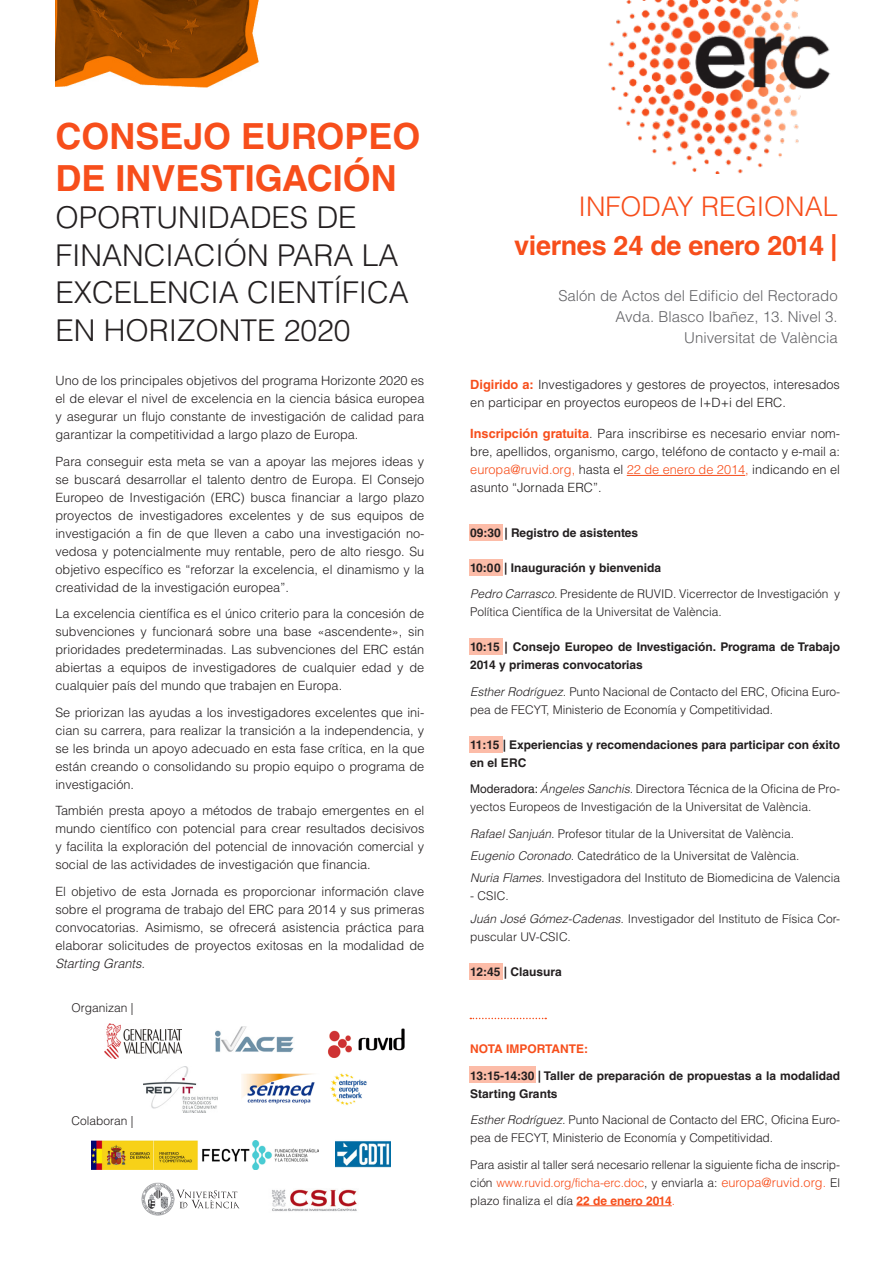
<style>
.page{position:relative;width:893px;height:1263px;background:#fff}
.page>*{position:absolute;margin:0;border:0;box-sizing:border-box;transform-origin:0 0}
.t1{font:700 36px/42px "Helvetica LT Std";color:#f74e1b}
.t2{font:300 30px/37.5px "Helvetica LT Std";color:#231f20}
.t3{font:700 27px "Helvetica LT Std";letter-spacing:-.01em;color:#f74e1b}
.t4{font:300 27px "Helvetica LT Std";color:#f74e1b}
.t5{font:300 15px "Helvetica LT Std";color:#636366}
.t6{font:300 12.75px/18px "Helvetica LT Std";color:#231f20;text-align:justify}
.t7{font:300 12px/18px "Helvetica LT Std";color:#231f20}
.t8{font:700 12px/18px "Helvetica LT Std";color:#231f20}
.t9{font:700 12px "Helvetica LT Std";color:#f74e1b}
.s1{font-style:italic}
.s2{font-weight:700;color:#f74e1b}
.s3{color:#f74e1b}
.s4{font-weight:400}
.s5{font-size:12.75px;color:#f74e1b}
</style>
<div class="page">
<img style="left:608px;top:0;width:223px;height:173px">
<img style="left:55px;top:0;width:204px;height:87px">
<div style="left:469px;top:524px;width:33px;height:17px;background:#fcbca8"></div>
<div style="left:469px;top:559px;width:33px;height:17px;background:#fcbca8"></div>
<div style="left:469px;top:638px;width:33px;height:17px;background:#fcbca8"></div>
<div style="left:469px;top:736px;width:33px;height:17px;background:#fcbca8"></div>
<div style="left:469px;top:963px;width:33px;height:17px;background:#fcbca8"></div>
<div style="left:469px;top:1066px;width:67px;height:17px;background:#fcbca8"></div>
<hr style="left:627px;top:475px;width:118px;height:1px;background:#f74e1b">
<hr style="left:576px;top:1205px;width:96px;height:1px;background:#f74e1b">
<img style="left:328px;top:1028px;width:77px;height:30px">
<img style="left:215px;top:1026px;width:79px;height:26px">
<img style="left:241px;top:1073px;width:126px;height:33px">
<img style="left:143px;top:1066px;width:75px;height:46px">
<img style="left:105px;top:1023px;width:77px;height:36px">
<img style="left:336px;top:1141px;width:55px;height:27px">
<img style="left:92px;top:1141px;width:226px;height:28px">
<img style="left:141px;top:1182px;width:33px;height:34px">
<svg style="left:177px;top:1190px;width:62px;height:18px"></svg>
<img style="left:272px;top:1189px;width:85px;height:22px">
<svg style="left:470px;top:1018px;width:76px;height:1px"></svg>
<p class="t1" style="left:55px;top:115px;width:367px">CONSEJO EUROPEO<br>DE INVESTIGACIÓN</p>
<p class="t2" style="left:55px;top:199px;width:355px">OPORTUNIDADES DE<br>FINANCIACIÓN PARA LA<br>EXCELENCIA CIENTÍFICA<br>EN HORIZONTE 2020</p>
<p class="t6" style="left:55px;top:372px;width:370px">Uno de los principales objetivos del programa Horizonte 2020 es el de elevar el nivel de excelencia en la ciencia básica europea y asegurar un flujo constante de investigación de calidad para garantizar la competitividad a largo plazo de Europa.</p>
<p class="t6" style="left:55px;top:452px;width:370px">Para conseguir esta meta se van a apoyar las mejores ideas y se buscará desarrollar el talento dentro de Europa. El Consejo Europeo de Investigación (ERC) busca financiar a largo plazo proyectos de investigadores excelentes y de sus equipos de investigación a fin de que lleven a cabo una investigación no&shy;vedosa y potencialmente muy rentable, pero de alto riesgo. Su objetivo específico es “reforzar la excelencia, el dinamismo y la creatividad de la investigación europea”.</p>
<p class="t6" style="left:55px;top:605px;width:370px">La excelencia científica es el único criterio para la concesión de subvenciones y funcionará sobre una base «ascendente», sin prioridades predeterminadas. Las subvenciones del ERC están abiertas a equipos de investigadores de cualquier edad y de cualquier país del mundo que trabajen en Europa.</p>
<p class="t6" style="left:55px;top:703px;width:370px">Se priorizan las ayudas a los investigadores excelentes que ini&shy;cian su carrera, para realizar la transición a la independencia, y se les brinda un apoyo adecuado en esta fase crítica, en la que están creando o consolidando su propio equipo o programa de investigación.</p>
<p class="t6" style="left:55px;top:802px;width:370px">También presta apoyo a métodos de trabajo emergentes en el mundo científico con potencial para crear resultados decisivos y facilita la exploración del potencial de innovación comercial y social de las actividades de investigación que financia.</p>
<p class="t6" style="left:55px;top:882px;width:370px">El objetivo de esta Jornada es proporcionar información clave sobre el programa de trabajo del ERC para 2014 y sus primeras convocatorias. Asimismo, se ofrecerá asistencia práctica para elaborar solicitudes de proyectos exitosas en la modalidad de <span class="s1">Starting Grants.</span></p>
<p class="t7" style="left:71px;top:999px;width:64px">Organizan |</p>
<p class="t7" style="left:71px;top:1111px;width:64px">Colaboran |</p>
<p class="t4" style="left:579px;top:189px;width:261px">INFODAY REGIONAL</p>
<p class="t3" style="left:514px;top:229px;width:325px">viernes 24 de enero 2014 |</p>
<p class="t5" style="left:558px;top:287px;width:281px">Salón de Actos del Edificio del Rectorado</p>
<p class="t5" style="left:615px;top:308px;width:224px">Avda. Blasco Ibañez, 13. Nivel 3.</p>
<p class="t5" style="left:684px;top:329px;width:155px">Universitat de València</p>
<p class="t6" style="left:470px;top:376px;width:371px"><span class="s2">Digirido a:</span> Investigadores y gestores de proyectos, interesados en participar en proyectos europeos de I+D+i del ERC.</p>
<p class="t6" style="left:470px;top:424px;width:371px"><span class="s2">Inscripción gratuita</span>. Para inscribirse es necesario enviar nom&shy;bre, apellidos, organismo, cargo, teléfono de contacto y e-mail a: <span class="s3">europa@ruvid.org,</span> hasta el <span class="s3">22 de enero de 2014,</span> indicando en el asunto “Jornada ERC”.</p>
<p class="t8" style="left:470px;top:523px;width:169px">09:30 | Registro de asistentes</p>
<p class="t8" style="left:470px;top:558px;width:192px">10:00 | Inauguración y bienvenida</p>
<p class="t7" style="left:470px;top:585px;width:371px"><span class="s1">Pedro Carrasco.</span> Presidente de RUVID. Vicerrector de Investigación y<br>Política Científica de la Universitat de València.</p>
<p class="t8" style="left:470px;top:638px;width:371px">10:15 | Consejo Europeo de Investigación. Programa de Trabajo<br>2014 y primeras convocatorias</p>
<p class="t7" style="left:470px;top:682px;width:371px"><span class="s1">Esther Rodríguez.</span> Punto Nacional de Contacto del ERC, Oficina Euro&shy;pea de FECYT, Ministerio de Economía y Competitividad.</p>
<p class="t8" style="left:470px;top:735px;width:371px">11:15 | Experiencias y recomendaciones para participar con éxito en el ERC</p>
<p class="t7" style="left:470px;top:780px;width:371px"><span class="s4">Moderadora:</span> <span class="s1">Ángeles Sanchis.</span> Directora Técnica de la Oficina de Pro&shy;yectos Europeos de Investigación de la Universitat de València.</p>
<p class="t7" style="left:470px;top:824px;width:325px"><span class="s1">Rafael Sanjuán.</span> Profesor titular de la Universitat de València.</p>
<p class="t7" style="left:470px;top:847px;width:331px"><span class="s1">Eugenio Coronado.</span> Catedrático de la Universitat de València.</p>
<p class="t7" style="left:470px;top:869px;width:371px"><span class="s1">Nuria Flames.</span> Investigadora del Instituto de Biomedicina de Valencia</p>
<p class="t7" style="left:470px;top:887px;width:40px">- CSIC.</p>
<p class="t7" style="left:470px;top:909px;width:371px"><span class="s1">Juán José Gómez-Cadenas.</span> Investigador del Instituto de Física Cor&shy;puscular UV-CSIC.</p>
<p class="t8" style="left:470px;top:962px;width:93px">12:45 | Clausura</p>
<p class="t9" style="left:470px;top:1041px;width:119px">NOTA IMPORTANTE:</p>
<p class="t8" style="left:470px;top:1066px;width:371px">13:15-14:30 | Taller de preparación de propuestas a la modalidad<br>Starting Grants</p>
<p class="t7" style="left:470px;top:1111px;width:371px"><span class="s1">Esther Rodríguez.</span> Punto Nacional de Contacto del ERC, Oficina Euro&shy;pea de FECYT, Ministerio de Economía y Competitividad.</p>
<p class="t7" style="left:470px;top:1155px;width:371px;text-align:justify">Para asistir al taller será necesario rellenar la siguiente ficha de inscrip&shy;ción <span class="s3">www.ruvid.org/ficha-erc.doc</span>, y enviarla a: <span class="s5">europa@ruvid.org</span><span class="s3">.</span> El plazo finaliza el día <span class="s2">22 de enero 2014</span><span class="s3">.</span></p>
</div>
